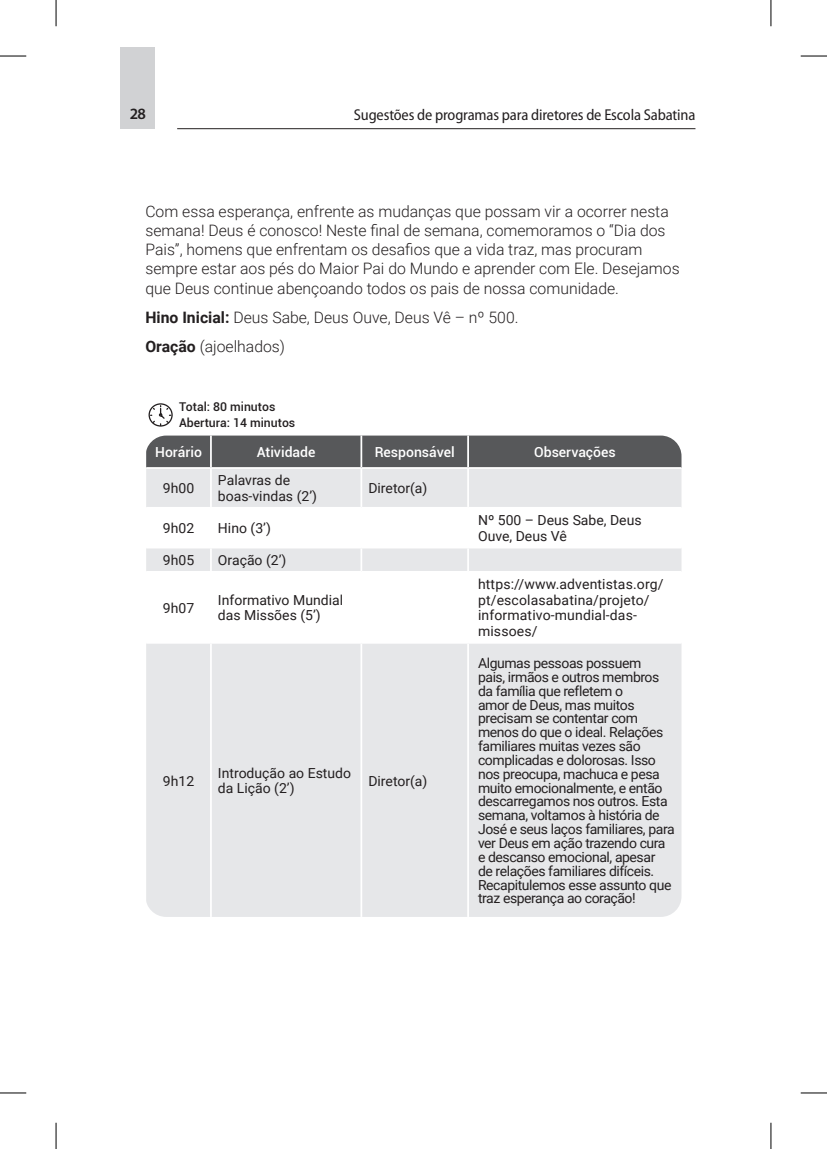
<style>
.page{position:relative;width:827px;height:1149px;background:#fff}
.page>*{position:absolute;margin:0;border:0;box-sizing:border-box;transform-origin:0 0}
.texto1{font:300 15.75px/19.2px "Roboto";color:#231f20}
.t1{font:semi-condensed 15.75px "Myriad Pro";letter-spacing:-.01em;color:#231f20}
.t2{font:600 15.75px "Myriad Pro";color:#231f20}
.t3{font:13.83px/13.8px "Roboto";letter-spacing:-.03em;color:#231f20}
.t4{font:13.83px/15.6px "Roboto";color:#231f20}
.t5{font:13.83px/15.6px "Roboto";letter-spacing:.01em;color:#231f20}
.t6{font:500 13.83px "Roboto";color:#fff}
.texto_fora_tabelas{font:500 12.08px "Roboto";color:#231f20}
.s1{font-weight:700}
</style>
<div class="page">
<hr style="left:177px;top:128px;width:518px;height:1px;background:#231f20">
<div style="left:121px;top:47px;width:34px;height:81px;background:#d1d2d4"></div>
<div style="left:146px;top:435px;width:535px;height:32px;background:#57585a"></div>
<div style="left:146px;top:469px;width:535px;height:448px;background:#e6e7e9"></div>
<svg style="left:146px;top:509px;width:535px;height:133px"></svg>
<hr style="left:210px;top:435px;width:2px;height:32px;background:#fff">
<hr style="left:360px;top:435px;width:2px;height:32px;background:#fff">
<hr style="left:467px;top:435px;width:2px;height:32px;background:#fff">
<hr style="left:210px;top:469px;width:2px;height:38px;background:#fff">
<hr style="left:360px;top:469px;width:2px;height:38px;background:#fff">
<hr style="left:467px;top:469px;width:2px;height:38px;background:#fff">
<hr style="left:210px;top:509px;width:2px;height:38px;background:#fff">
<hr style="left:360px;top:509px;width:2px;height:38px;background:#fff">
<hr style="left:467px;top:509px;width:2px;height:38px;background:#fff">
<hr style="left:210px;top:548px;width:2px;height:23px;background:#fff">
<hr style="left:360px;top:548px;width:2px;height:23px;background:#fff">
<hr style="left:467px;top:548px;width:2px;height:23px;background:#fff">
<hr style="left:210px;top:573px;width:2px;height:69px;background:#fff">
<hr style="left:360px;top:573px;width:2px;height:69px;background:#fff">
<hr style="left:467px;top:573px;width:2px;height:69px;background:#fff">
<hr style="left:210px;top:644px;width:2px;height:273px;background:#fff">
<hr style="left:360px;top:644px;width:2px;height:273px;background:#fff">
<hr style="left:467px;top:644px;width:2px;height:273px;background:#fff">
<hr style="left:146px;top:507px;width:65px;height:2px;background:#fff">
<hr style="left:211px;top:507px;width:150px;height:2px;background:#fff">
<hr style="left:361px;top:507px;width:107px;height:2px;background:#fff">
<hr style="left:468px;top:507px;width:213px;height:2px;background:#fff">
<hr style="left:146px;top:547px;width:65px;height:1px;background:#fff">
<hr style="left:211px;top:547px;width:150px;height:1px;background:#fff">
<hr style="left:361px;top:547px;width:107px;height:1px;background:#fff">
<hr style="left:468px;top:547px;width:213px;height:1px;background:#fff">
<hr style="left:146px;top:571px;width:65px;height:2px;background:#fff">
<hr style="left:211px;top:571px;width:150px;height:2px;background:#fff">
<hr style="left:361px;top:571px;width:107px;height:2px;background:#fff">
<hr style="left:468px;top:571px;width:213px;height:2px;background:#fff">
<hr style="left:146px;top:642px;width:65px;height:2px;background:#fff">
<hr style="left:211px;top:642px;width:150px;height:2px;background:#fff">
<hr style="left:361px;top:642px;width:107px;height:2px;background:#fff">
<hr style="left:468px;top:642px;width:213px;height:2px;background:#fff">
<svg style="left:148px;top:403px;width:25px;height:24px"></svg>
<svg style="left:0;top:56px;width:26px;height:1px"></svg>
<svg style="left:800px;top:56px;width:26px;height:1px"></svg>
<svg style="left:0;top:1092px;width:26px;height:1px"></svg>
<svg style="left:800px;top:1092px;width:26px;height:1px"></svg>
<svg style="left:56px;top:0;width:1px;height:26px"></svg>
<svg style="left:56px;top:1123px;width:1px;height:26px"></svg>
<svg style="left:770px;top:0;width:1px;height:26px"></svg>
<svg style="left:770px;top:1123px;width:1px;height:26px"></svg>
<p class="t2" style="left:130px;top:104px;width:18px">28</p>
<p class="t1" style="left:354px;top:105px;width:343px">Sugestões de programas para diretores de Escola Sabatina</p>
<p class="texto1" style="left:145px;top:201px;width:535px">Com essa esperança, enfrente as mudanças que possam vir a ocorrer nesta semana! Deus é conosco! Neste final de semana, comemoramos o “Dia dos Pais”, homens que enfrentam os desafios que a vida traz, mas procuram sempre estar aos pés do Maior Pai do Mundo e aprender com Ele. Desejamos que Deus continue abençoando todos os pais de nossa comunidade.</p>
<p class="texto1" style="left:145px;top:307px;width:374px"><span class="s1">Hino Inicial:</span> Deus Sabe, Deus Ouve, Deus Vê – nº 500.</p>
<p class="texto1" style="left:145px;top:336px;width:141px"><span class="s1">Oração</span> (ajoelhados)</p>
<p class="texto_fora_tabelas" style="left:179px;top:398px;width:98px">Total: 80 minutos</p>
<p class="texto_fora_tabelas" style="left:179px;top:414px;width:118px">Abertura: 14 minutos</p>
<p class="t6" style="left:155px;top:442px;width:48px">Horário</p>
<p class="t6" style="left:257px;top:442px;width:60px">Atividade</p>
<p class="t6" style="left:374px;top:442px;width:82px">Responsável</p>
<p class="t6" style="left:534px;top:442px;width:83px">Observações</p>
<p class="t3" style="left:163px;top:481px;width:33px">9h00</p>
<p class="t4" style="left:218px;top:472px;width:100px">Palavras de boas-vindas (2’)</p>
<p class="t4" style="left:368px;top:480px;width:61px">Diretor(a)</p>
<p class="t3" style="left:163px;top:520px;width:33px">9h02</p>
<p class="t3" style="left:218px;top:520px;width:54px">Hino (3’)</p>
<p class="t4" style="left:478px;top:512px;width:165px">Nº 500 – Deus Sabe, Deus<br>Ouve, Deus Vê</p>
<p class="t3" style="left:163px;top:553px;width:33px">9h05</p>
<p class="t3" style="left:218px;top:553px;width:70px">Oração (2’)</p>
<p class="t3" style="left:163px;top:600px;width:33px">9h07</p>
<p class="t4" style="left:218px;top:591px;width:127px">Informativo Mundial das Missões (5’)</p>
<p class="t5" style="left:478px;top:576px;width:187px">https://www.adventistas.org/ pt/escolasabatina/projeto/ informativo-mundial-das&shy;missoes/</p>
<p class="t3" style="left:163px;top:773px;width:33px">9h12</p>
<p class="t4" style="left:218px;top:765px;width:135px">Introdução ao Estudo da Lição (2’)</p>
<p class="t4" style="left:368px;top:772px;width:61px">Diretor(a)</p>
<p class="t3" style="left:478px;top:656px;width:198px">Algumas pessoas possuem<br>pais, irmãos e outros membros da família que refletem o<br>amor de Deus, mas muitos precisam se contentar com menos do que o ideal. Relações familiares muitas vezes são complicadas e dolorosas. Isso nos preocupa, machuca e pesa muito emocionalmente, e então descarregamos nos outros. Esta semana, voltamos à história de<br>José e seus laços familiares, para ver Deus em ação trazendo cura e descanso emocional, apesar<br>de relações familiares difíceis.<br>Recapitulemos esse assunto que traz esperança ao coração!</p>
</div>
